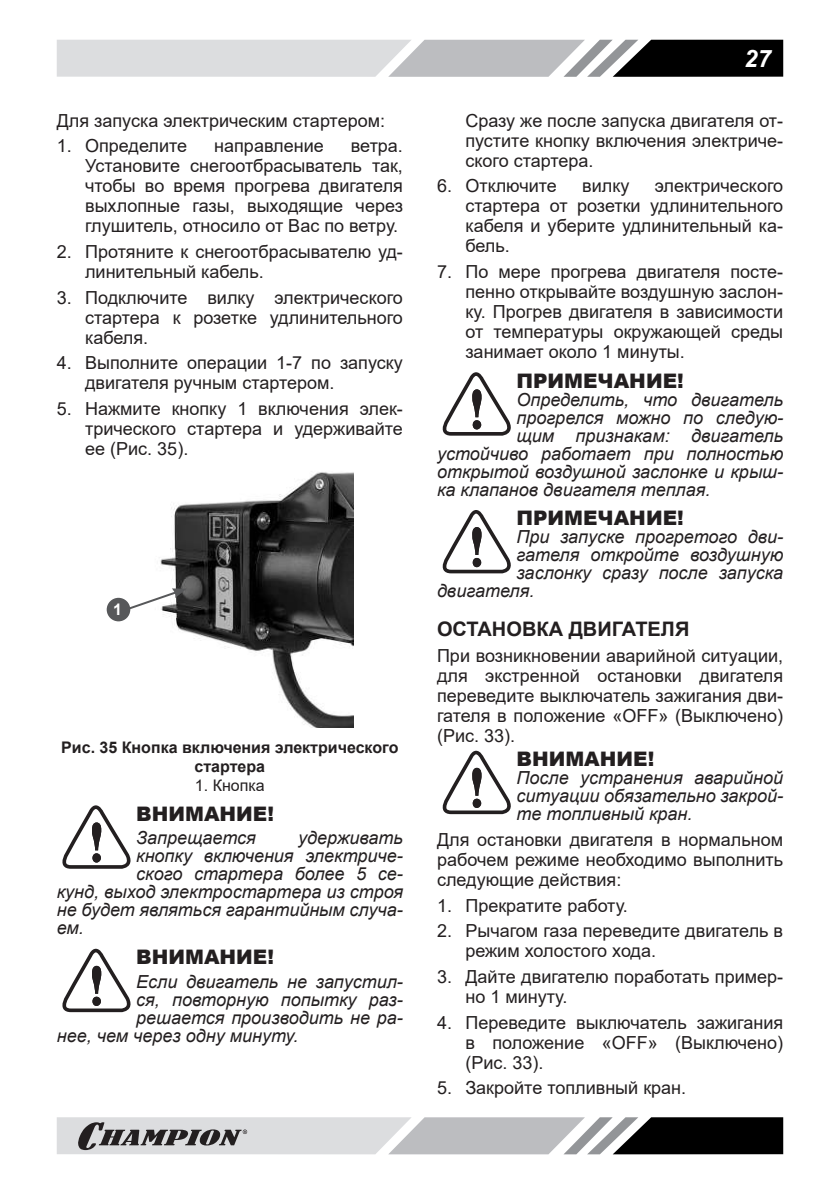
<style>
.page{position:relative;width:840px;height:1191px;background:#fff}
.page>*{position:absolute;margin:0;border:0;box-sizing:border-box;transform-origin:0 0}
.t1{font:italic 700 24px "Arial";color:#fff}
.t2{font:900 20px "Arial";color:#231f20}
.t3{font:700 20px "Arial";color:#231f20}
.t4{font:18px/20px "Arial";color:#231f20;text-align:justify}
.t5{font:italic 18px/18px "Arial";color:#231f20;text-align:justify}
.t6{font:700 16px/19.2px "Arial";color:#231f20;text-align:center}
.t7{font:16px "Arial";color:#231f20}
.t8{font:700 16px "Arial";color:#fff}
</style>
<div class="page">
<svg style="left:57px;top:40px;width:725px;height:37px;background:#a7a8aa"></svg>
<svg style="left:57px;top:1117px;width:725px;height:37px;background:#9c9d9e"></svg>
<img style="left:160px;top:472px;width:193px;height:256px">
<svg style="left:119px;top:588px;width:68px;height:25px"></svg>
<div style="left:107px;top:598px;width:23px;height:23px;background:#57585a;border-radius:50%"></div>
<svg style="left:62px;top:805px;width:69px;height:63px"></svg>
<svg style="left:62px;top:948px;width:69px;height:64px"></svg>
<svg style="left:442px;top:372px;width:69px;height:64px"></svg>
<svg style="left:442px;top:510px;width:69px;height:63px"></svg>
<svg style="left:442px;top:750px;width:69px;height:64px"></svg>
<p class="t4" style="left:57px;top:110px;width:330px">Для запуска электрическим стартером:</p>
<p class="t4" style="left:57px;top:136px;width:132px">1. Определите</p>
<p class="t4" style="left:214px;top:136px;width:111px">направление</p>
<p class="t4" style="left:85px;top:136px;width:319px;text-indent:265px">ветра.<br>Установите снегоотбрасыватель так, чтобы во время прогрева двигателя выхлопные газы, выходящие через глушитель, относило от Вас по ветру.</p>
<p class="t4" style="left:85px;top:241px;width:319px;text-indent:-28px">2. Протяните к снегоотбрасывателю уд&shy;линительный кабель.</p>
<p class="t4" style="left:85px;top:287px;width:319px;text-indent:-28px">3. Подключите вилку электрического стартера к розетке удлинительного кабеля.</p>
<p class="t4" style="left:85px;top:353px;width:319px;text-indent:-28px">4. Выполните операции 1-7 по запуску двигателя ручным стартером.</p>
<p class="t4" style="left:85px;top:398px;width:319px;text-indent:-28px">5. Нажмите кнопку 1 включения элек&shy;трического стартера и удерживайте ее (Рис. 35).</p>
<p class="t8" style="left:113px;top:598px;width:10px">1</p>
<p class="t6" style="left:61px;top:737px;width:338px">Рис. 35 Кнопка включения электрического стартера</p>
<p class="t7" style="left:195px;top:774px;width:71px">1. Кнопка</p>
<p class="t2" style="left:136px;top:799px;width:139px">ВНИМАНИЕ!</p>
<p class="t5" style="left:136px;top:829px;width:121px">Запрещается</p>
<p class="t5" style="left:298px;top:829px;width:106px">удерживать</p>
<p class="t5" style="left:136px;top:847px;width:268px">кнопку включения электриче-</p>
<p class="t5" style="left:136px;top:865px;width:268px">ского стартера более 5 се-</p>
<p class="t5" style="left:57px;top:883px;width:347px">кунд, выход электростартера из строя</p>
<p class="t5" style="left:57px;top:901px;width:347px">не будет являться гарантийным случа-</p>
<p class="t5" style="left:57px;top:919px;width:29px">ем.</p>
<p class="t2" style="left:136px;top:942px;width:139px">ВНИМАНИЕ!</p>
<p class="t5" style="left:136px;top:972px;width:268px">Если двигатель не запустил-</p>
<p class="t5" style="left:136px;top:990px;width:268px">ся, повторную попытку раз-</p>
<p class="t5" style="left:136px;top:1008px;width:268px">решается производить не ра-</p>
<p class="t5" style="left:57px;top:1026px;width:243px">нее, чем через одну минуту.</p>
<h1 class="t1" style="left:743px;top:42px;width:28px">27</h1>
<p class="t4" style="left:465px;top:110px;width:319px">Сразу же после запуска двигателя от&shy;пустите кнопку включения электриче&shy;ского стартера.</p>
<p class="t4" style="left:437px;top:176px;width:121px">6. Отключите</p>
<p class="t4" style="left:582px;top:176px;width:49px">вилку</p>
<p class="t4" style="left:465px;top:176px;width:319px;text-indent:189px">электрического стартера от розетки удлинительного кабеля и уберите удлинительный ка&shy;бель.</p>
<p class="t4" style="left:465px;top:261px;width:319px;text-indent:-28px">7. По мере прогрева двигателя посте&shy;пенно открывайте воздушную заслон&shy;ку. Прогрев двигателя в зависимости от температуры окружающей среды занимает около 1 минуты.</p>
<p class="t2" style="left:516px;top:366px;width:169px">ПРИМЕЧАНИЕ!</p>
<p class="t5" style="left:516px;top:390px;width:268px">Определить, что двигатель</p>
<p class="t5" style="left:516px;top:408px;width:268px">прогрелся можно по следую-</p>
<p class="t5" style="left:516px;top:426px;width:268px">щим признакам: двигатель</p>
<p class="t5" style="left:437px;top:444px;width:347px">устойчиво работает при полностью</p>
<p class="t5" style="left:437px;top:462px;width:347px">открытой воздушной заслонке и крыш-</p>
<p class="t5" style="left:437px;top:480px;width:275px">ка клапанов двигателя теплая.</p>
<p class="t2" style="left:516px;top:504px;width:169px">ПРИМЕЧАНИЕ!</p>
<p class="t5" style="left:516px;top:528px;width:268px">При запуске прогретого дви-</p>
<p class="t5" style="left:516px;top:546px;width:268px">гателя откройте воздушную</p>
<p class="t5" style="left:516px;top:564px;width:268px">заслонку сразу после запуска</p>
<p class="t5" style="left:437px;top:582px;width:99px">двигателя.</p>
<p class="t3" style="left:437px;top:615px;width:254px">ОСТАНОВКА ДВИГАТЕЛЯ</p>
<p class="t4" style="left:437px;top:645px;width:347px">При возникновении аварийной ситуации, для экстренной остановки двигателя переведите выключатель зажигания дви&shy;гателя в положение «OFF» (Выключено) (Рис. 33).</p>
<p class="t2" style="left:516px;top:744px;width:139px">ВНИМАНИЕ!</p>
<p class="t5" style="left:516px;top:769px;width:268px">После устранения аварийной ситуации обязательно закрой&shy;те топливный кран.</p>
<p class="t4" style="left:437px;top:829px;width:347px">Для остановки двигателя в нормальном рабочем режиме необходимо выполнить следующие действия:</p>
<p class="t4" style="left:437px;top:895px;width:192px">1. Прекратите работу.</p>
<p class="t4" style="left:465px;top:920px;width:319px;text-indent:-28px">2. Рычагом газа переведите двигатель в режим холостого хода.</p>
<p class="t4" style="left:465px;top:966px;width:319px;text-indent:-28px">3. Дайте двигателю поработать пример&shy;но 1 минуту.</p>
<p class="t4" style="left:465px;top:1012px;width:319px;text-indent:-28px">4. Переведите выключатель зажигания в положение «OFF» (Выключено) (Рис. 33).</p>
<p class="t4" style="left:437px;top:1077px;width:250px">5. Закройте топливный кран.</p>
</div>
